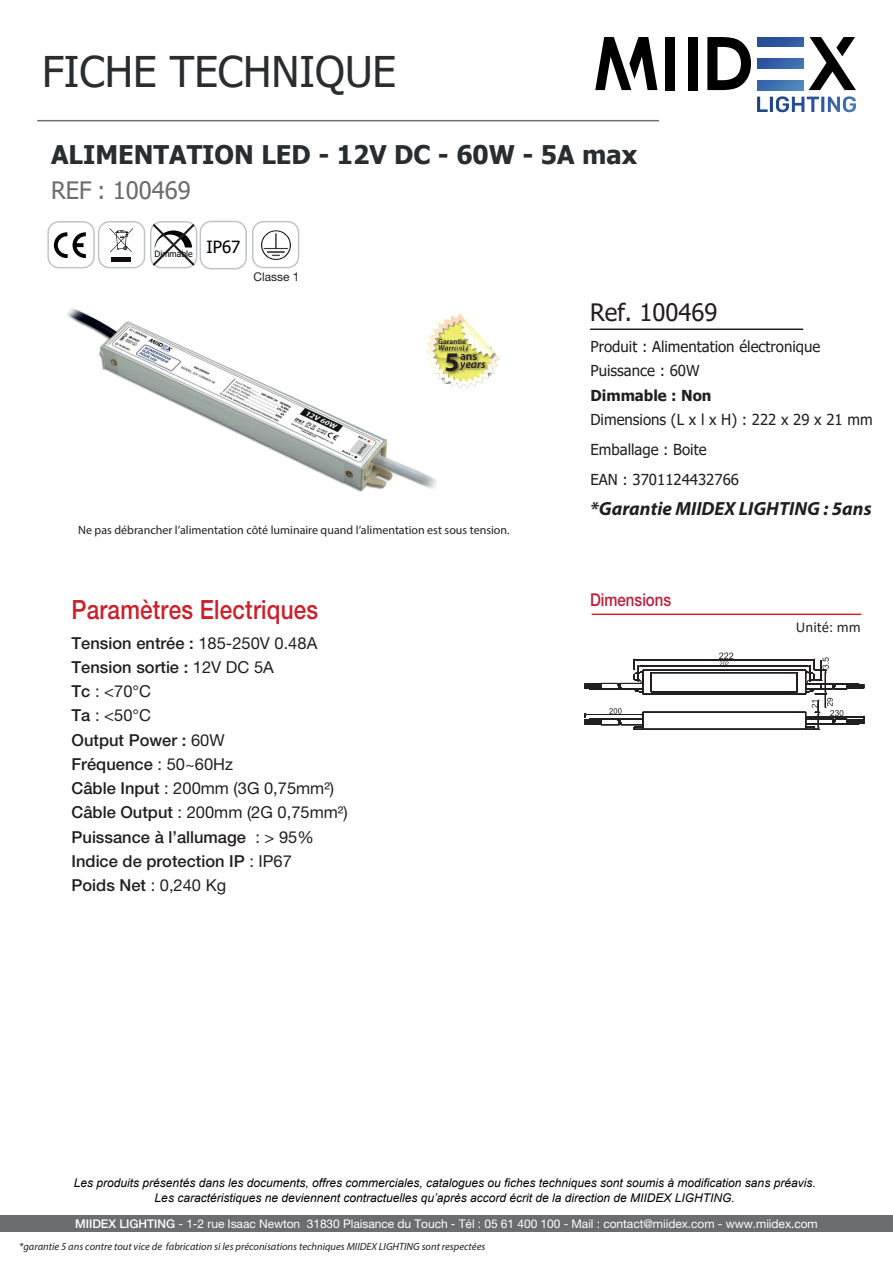
<style>
.page{position:relative;width:893px;height:1263px;background:#fff}
.page>*{position:absolute;margin:0;border:0;box-sizing:border-box;transform-origin:0 0}
.t1{font:42.3px "Tahoma";color:#292d2f}
.t2{font:700 26.85px "Myriad Pro";color:#231f20}
.t3{font:500 26.55px "Helvetica Neue LT Std";letter-spacing:.01em;color:#cb212b;scale:.85 1}
.t4{font:700 25.65px "Tahoma";color:#292d2f}
.t5{font:24px "Tahoma";color:#6c6d70}
.t6{font:24px "Tahoma";color:#231f20}
.t7{font:italic 700 19.05px "Myriad Pro";color:#231f20}
.t8{font:500 17.7px "Helvetica Neue LT Std";color:#bc1e3b;scale:.85 1}
.t9{font:500 16.5px/24.2px "Helvetica Neue LT Std";color:#231f20}
.t10{font:15.15px/30px "Tahoma";color:#231f20}
.t11{font:700 15.15px "Tahoma";color:#231f20}
.t12{font:15px "Calibri";color:#231f20}
.t13{font:italic 12px/14.4px "Arial";color:#000001;text-align:center}
.t14{font:12px "Helvetica Neue LT Std";letter-spacing:-.005em;color:#fff}
.t15{font:12px "Myriad Pro";color:#231f20}
.t16{font:12px "Helvetica Neue LT Std";color:#231f20}
.t17{font:italic 600 11.55px "Myriad Pro";color:#231f20}
.t18{font:600 11.55px "Myriad Pro";color:#231f20}
.t19{font:italic 10.5px "Myriad Pro";color:#231f20}
.t20{font:8.7px "Tahoma";color:#000}
.t21{font:600 7.5px "Myriad Pro";color:#231f20}
.s1{font-weight:400}
.s2{font-weight:500}
</style>
<div class="page">
<div style="left:0;top:1215px;width:893px;height:16px;background:#6c6d70"></div>
<hr style="left:590px;top:328px;width:213px;height:2px;background:#231f20">
<div style="left:47px;top:221px;width:48px;height:47px;border:1px solid #c1c4c7;border-radius:11px"></div>
<div style="left:98px;top:221px;width:47px;height:47px;border:1px solid #c1c4c7;border-radius:11px"></div>
<svg style="left:54px;top:232px;width:32px;height:12px"></svg>
<svg style="left:110px;top:228px;width:23px;height:16px"></svg>
<img style="left:47px;top:244px;width:421px;height:248px">
<hr style="left:643px;top:694px;width:162px;height:1px;background:#231f20">
<hr style="left:643px;top:670px;width:162px;height:1px;background:#231f20">
<hr style="left:651px;top:691px;width:146px;height:1px;background:#231f20">
<svg style="left:797px;top:672px;width:1px;height:20px"></svg>
<hr style="left:651px;top:672px;width:146px;height:1px;background:#231f20">
<svg style="left:651px;top:673px;width:1px;height:18px"></svg>
<hr style="left:640px;top:666px;width:168px;height:1px;background:#231f20">
<hr style="left:636px;top:660px;width:176px;height:1px;background:#231f20">
<svg style="left:584px;top:659px;width:60px;height:36px"></svg>
<svg style="left:719px;top:652px;width:14px;height:14px"></svg>
<hr style="left:634px;top:729px;width:180px;height:1px;background:#231f20">
<svg style="left:584px;top:708px;width:60px;height:22px"></svg>
<hr style="left:643px;top:712px;width:162px;height:1px;background:#231f20">
<svg style="left:805px;top:657px;width:60px;height:73px"></svg>
<svg style="left:426px;top:314px;width:74px;height:74px"></svg>
<div style="left:200px;top:221px;width:47px;height:48px;border:1px solid #c1c4c7;border-radius:11px"></div>
<svg style="left:150px;top:222px;width:47px;height:46px"></svg>
<div style="left:252px;top:221px;width:47px;height:47px;border:1px solid #c1c4c7;border-radius:11px"></div>
<img style="left:254px;top:223px;width:43px;height:43px">
<hr style="left:592px;top:614px;width:269px;height:1px;background:#d01f26">
<hr style="left:37px;top:120px;width:622px;height:1px;background:#6c6d70">
<svg style="left:809px;top:37px;width:47px;height:53px"></svg>
<svg style="left:707px;top:37px;width:44px;height:53px"></svg>
<div style="left:688px;top:37px;width:10px;height:53px;background:#000001"></div>
<div style="left:665px;top:37px;width:10px;height:53px;background:#000001"></div>
<svg style="left:757px;top:96px;width:99px;height:16px"></svg>
<svg style="left:595px;top:37px;width:62px;height:53px"></svg>
<svg style="left:757px;top:37px;width:46px;height:9px"></svg>
<svg style="left:757px;top:59px;width:46px;height:9px"></svg>
<svg style="left:757px;top:81px;width:46px;height:9px"></svg>
<h1 class="t1" style="left:42px;top:43px;width:356px">FICHE TECHNIQUE</h1>
<h3 class="t4" style="left:51px;top:137px;width:587px">ALIMENTATION LED - 12V DC - 60W - 5A max</h3>
<h3 class="t5" style="left:51px;top:174px;width:141px">REF : 100469</h3>
<p class="t20" style="left:155px;top:248px;width:87px">Dimmable <sup>IP67</sup></p>
<p class="t16" style="left:253px;top:270px;width:48px">Classe 1</p>
<p class="t21" style="left:438px;top:336px;width:30px">Garantie</p>
<p class="t18" style="left:460px;top:348px;width:19px">ans</p>
<h2 class="t2" style="left:445px;top:345px;width:16px">5</h2>
<p class="t17" style="left:460px;top:357px;width:27px">years</p>
<p class="t15" style="left:78px;top:523px;width:433px">Ne pas débrancher l’alimentation côté luminaire quand l’alimentation est sous tension.</p>
<h3 class="t3" style="left:72px;top:593px;width:292px">Paramètres Electriques</h3>
<p class="t9" style="left:72px;top:631px;width:278px">Tension entrée : <span class="s1">185-250V 0.48A<br></span>Tension sortie : <span class="s1">12V DC 5A<br></span>Tc <span class="s1">: &lt;70°C<br></span>Ta <span class="s1">: &lt;50°C<br></span>Output Power : <span class="s1">60W<br></span>Fréquence <span class="s1">: 50~60Hz<br></span>Câble Input <span class="s1">: 200mm (3G 0,75mm2)<br></span>Câble Output <span class="s1">: 200mm (2G 0,75mm2)<br></span>Puissance à l’allumage <span class="s1">: &gt; 95%<br></span>Indice de protection IP <span class="s1">: IP67<br></span>Poids Net <span class="s1">: 0,240 Kg</span></p>
<h3 class="t6" style="left:590px;top:296px;width:129px">Ref. 100469</h3>
<p class="t10" style="left:590px;top:335px;width:231px;line-height:24.3px">Produit : Alimentation électronique<br>Puissance : 60W</p>
<p class="t11" style="left:590px;top:384px;width:123px">Dimmable : Non</p>
<p class="t10" style="left:590px;top:405px;width:284px">Dimensions (L x l x H) : 222 x 29 x 21 mm<br>Emballage : Boite<br>EAN : 3701124432766</p>
<p class="t7" style="left:590px;top:496px;width:283px">*Garantie MIIDEX LIGHTING : 5ans</p>
<p class="t8" style="left:590px;top:589px;width:97px">Dimensions</p>
<p class="t12" style="left:796px;top:616px;width:66px">Unité: mm</p>
<p class="t13" style="left:74px;top:1176px;width:743px">Les produits présentés dans les documents, offres commerciales, catalogues ou fiches techniques sont soumis à modification sans préavis.<br>Les caractéristiques ne deviennent contractuelles qu’après accord écrit de la direction de MIIDEX LIGHTING.</p>
<p class="t14" style="left:75px;top:1216px;width:744px"><span class="s2">MIIDEX LIGHTING</span> - 1-2 rue Isaac Newton 31830 Plaisance du Touch - Tél : 05 61 400 100 - Mail : contact@miidex.com - www.miidex.com</p>
<p class="t19" style="left:19px;top:1240px;width:468px">*garantie 5 ans contre tout vice de fabrication si les préconisations techniques MIIDEX LIGHTING sont respectées</p>
</div>
